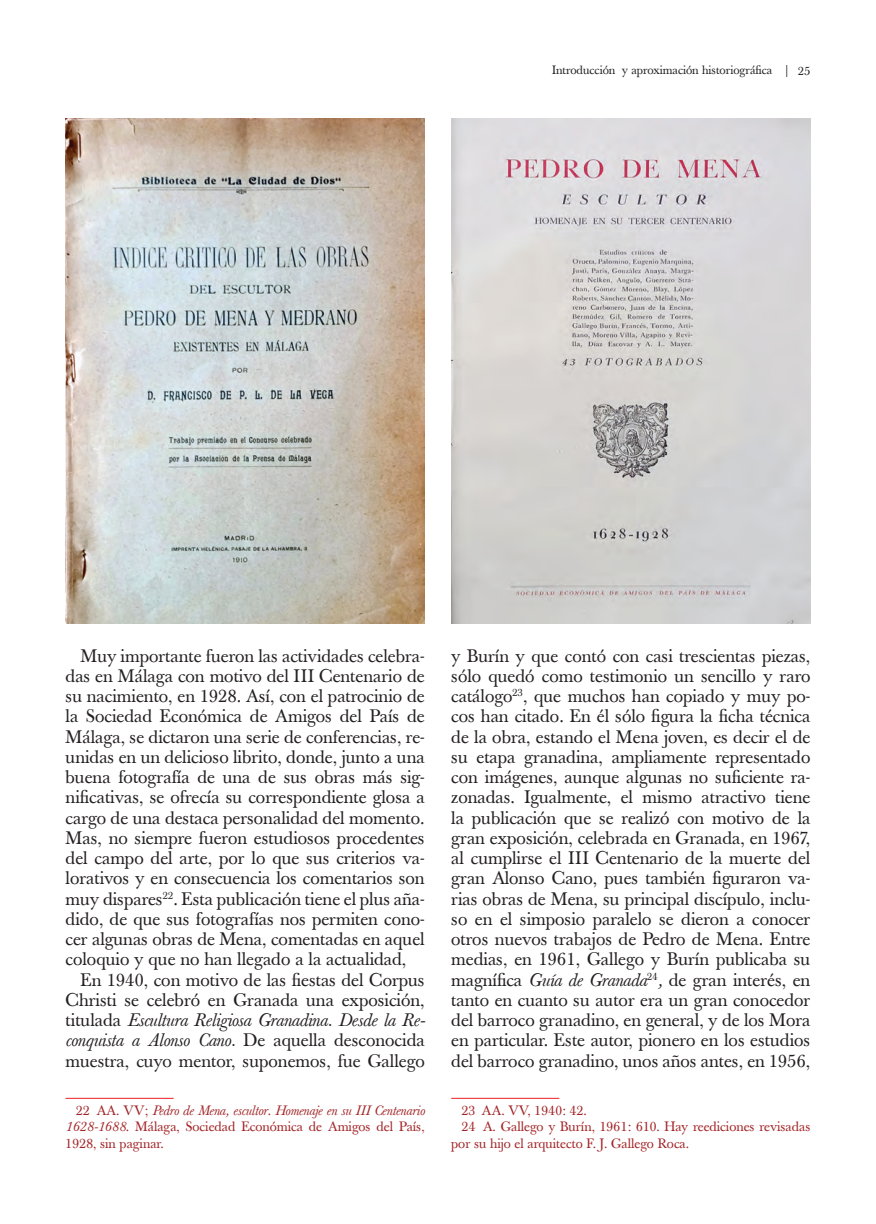
<style>
.page{position:relative;width:876px;height:1224px;background:#fff}
.page>*{position:absolute;margin:0;border:0;box-sizing:border-box;transform-origin:0 0}
.t1{font:18px/20.2px "Baskerville";color:#231f20;text-align:justify}
.t2{font:13.5px/16.5px "Baskerville";color:#a22326;text-align:justify}
.t3{font:13.5px "Baskerville";letter-spacing:.02em;color:#a22326}
.t4{font:12px "Baskerville";color:#231f20}
.s1{font-style:italic}
</style>
<div class="page">
<hr style="left:66px;top:1098px;width:108px;height:1px;background:#ee1f23">
<hr style="left:451px;top:1098px;width:108px;height:1px;background:#ee1f23">
<img style="left:66px;top:119px;width:358px;height:505px">
<img style="left:451px;top:119px;width:359px;height:505px">
<p class="t4" style="left:552px;top:63px;width:260px">Introducción y aproximación historiográfica | 25</p>
<p class="t1" style="left:66px;top:646px;width:360px;text-indent:15px">Muy importante fueron las actividades celebra&shy;das en Málaga con motivo del III Centenario de su nacimiento, en 1928. Así, con el patrocinio de la Sociedad Económica de Amigos del País de Málaga, se dictaron una serie de conferencias, re&shy;unidas en un delicioso librito, donde, junto a una buena fotografía de una de sus obras más sig&shy;nificativas, se ofrecía su correspondiente glosa a cargo de una destaca personalidad del momento.<br>Mas, no siempre fueron estudiosos procedentes del campo del arte, por lo que sus criterios va&shy;lorativos y en consecuencia los comentarios son muy dispares<sup>22</sup>. Esta publicación tiene el plus aña&shy;dido, de que sus fotografías nos permiten cono&shy;cer algunas obras de Mena, comentadas en aquel coloquio y que no han llegado a la actualidad,</p>
<p class="t1" style="left:66px;top:970px;width:361px;text-indent:15px">En 1940, con motivo de las fiestas del Corpus Christi se celebró en Granada una exposición, titulada <span class="s1">Escultura Religiosa Granadina. Desde la Re&shy;conquista a Alonso Cano.</span> De aquella desconocida muestra, cuyo mentor, suponemos, fue Gallego</p>
<p class="t2" style="left:66px;top:1102px;width:360px;text-indent:11px">22 AA. VV; <span class="s1">Pedro de Mena, escultor</span>. <span class="s1">Homenaje en su III Centenario 1628-1688</span>. Málaga, Sociedad Económica de Amigos del País, 1928, sin paginar.</p>
<p class="t1" style="left:451px;top:646px;width:360px">y Burín y que contó con casi trescientas piezas, sólo quedó como testimonio un sencillo y raro catálogo<sup>23</sup>, que muchos han copiado y muy po&shy;cos han citado. En él sólo figura la ficha técnica de la obra, estando el Mena joven, es decir el de su etapa granadina, ampliamente representado con imágenes, aunque algunas no suficiente ra&shy;zonadas. Igualmente, el mismo atractivo tiene la publicación que se realizó con motivo de la gran exposición, celebrada en Granada, en 1967, al cumplirse el III Centenario de la muerte del gran Alonso Cano, pues también figuraron va&shy;rias obras de Mena, su principal discípulo, inclu&shy;so en el simposio paralelo se dieron a conocer otros nuevos trabajos de Pedro de Mena. Entre medias, en 1961, Gallego y Burín publicaba su magnífica <span class="s1">Guía de Granada</span><sup>24</sup><span class="s1">,</span> de gran interés, en tanto en cuanto su autor era un gran conocedor del barroco granadino, en general, y de los Mora en particular. Este autor, pionero en los estudios del barroco granadino, unos años antes, en 1956,</p>
<p class="t3" style="left:461px;top:1102px;width:127px">23 AA. VV, 1940: 42.</p>
<p class="t2" style="left:461px;top:1119px;width:350px">24 A. Gallego y Burín, 1961: 610. Hay reediciones revisadas</p>
<p class="t2" style="left:451px;top:1135px;width:239px">por su hijo el arquitecto F. J. Gallego Roca.</p>
</div>
